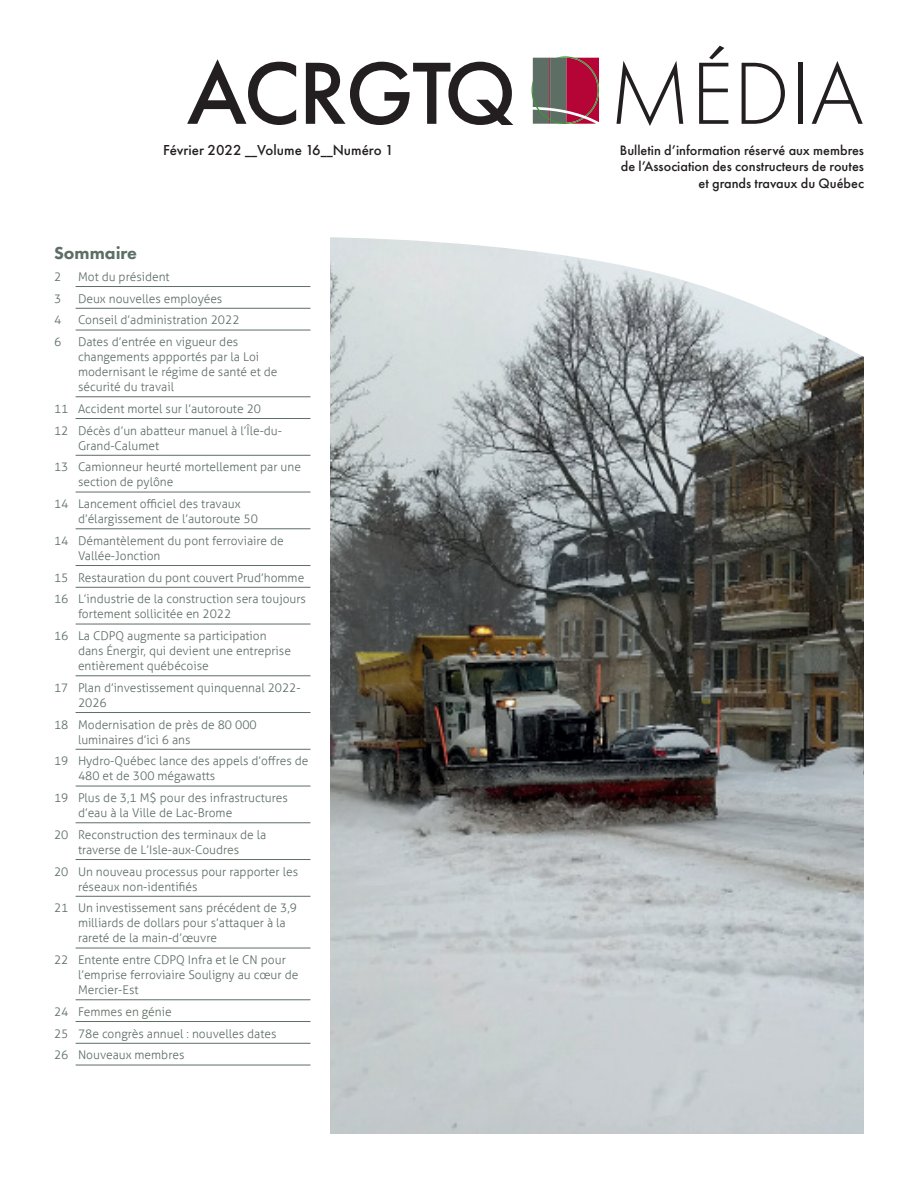
<style>
.page{position:relative;width:918px;height:1188px;background:#fff}
.page>*{position:absolute;margin:0;border:0;box-sizing:border-box;transform-origin:0 0}
.t1{font:500 91.5px "Futura PT";letter-spacing:-.02em;color:#231f20}
.t2{font:800 18px "Futura PT";color:#5d6e65}
.t3{font:500 15px "Futura PT";color:#231f20}
.t4{font:500 14.25px/16.5px "Futura PT";color:#231f20;text-align:right}
.t5{font:300 12px/15px "Aller";color:#5d6e65}
.s1{font-weight:300}
</style>
<div class="page">
<img style="left:331px;top:397px;width:533px;height:737px">
<svg style="left:330px;top:85px;width:534px;height:312px"></svg>
<svg style="left:532px;top:56px;width:67px;height:68px;background:#8f4f5b"></svg>
<hr style="left:76px;top:286px;width:235px;height:1px;background:#5d6e65">
<hr style="left:76px;top:308px;width:235px;height:1px;background:#5d6e65">
<hr style="left:76px;top:330px;width:235px;height:1px;background:#5d6e65">
<hr style="left:76px;top:397px;width:235px;height:1px;background:#5d6e65">
<hr style="left:76px;top:418px;width:235px;height:1px;background:#5d6e65">
<hr style="left:76px;top:455px;width:235px;height:1px;background:#5d6e65">
<hr style="left:76px;top:492px;width:235px;height:1px;background:#5d6e65">
<hr style="left:76px;top:529px;width:235px;height:1px;background:#5d6e65">
<hr style="left:76px;top:565px;width:235px;height:1px;background:#5d6e65">
<hr style="left:76px;top:587px;width:235px;height:1px;background:#5d6e65">
<hr style="left:76px;top:624px;width:235px;height:1px;background:#5d6e65">
<hr style="left:76px;top:676px;width:235px;height:1px;background:#5d6e65">
<hr style="left:76px;top:712px;width:235px;height:1px;background:#5d6e65">
<hr style="left:76px;top:749px;width:235px;height:1px;background:#5d6e65">
<hr style="left:76px;top:786px;width:235px;height:1px;background:#5d6e65">
<hr style="left:76px;top:823px;width:235px;height:1px;background:#5d6e65">
<hr style="left:76px;top:859px;width:235px;height:1px;background:#5d6e65">
<hr style="left:76px;top:896px;width:235px;height:1px;background:#5d6e65">
<hr style="left:76px;top:948px;width:235px;height:1px;background:#5d6e65">
<hr style="left:76px;top:1000px;width:235px;height:1px;background:#5d6e65">
<hr style="left:76px;top:1021px;width:235px;height:1px;background:#5d6e65">
<hr style="left:76px;top:1043px;width:235px;height:1px;background:#5d6e65">
<hr style="left:76px;top:1065px;width:235px;height:1px;background:#5d6e65">
<h1 class="t1" style="left:187px;top:38px;width:679px">ACRGTQ <span class="s1">MÉDIA</span></h1>
<p class="t3" style="left:163px;top:141px;width:232px">Février 2022 __Volume 16__Numéro 1</p>
<p class="t4" style="left:620px;top:142px;width:246px">Bulletin d’information réservé aux membres de l’Association des constructeurs de routes et grands travaux du Québec</p>
<h2 class="t2" style="left:54px;top:242px;width:85px">Sommaire</h2>
<p class="t5" style="left:54px;top:269px;width:9px">2</p>
<p class="t5" style="left:78px;top:269px;width:93px">Mot du président</p>
<p class="t5" style="left:54px;top:291px;width:9px">3</p>
<p class="t5" style="left:78px;top:291px;width:146px">Deux nouvelles employées</p>
<p class="t5" style="left:54px;top:313px;width:9px">4</p>
<p class="t5" style="left:78px;top:313px;width:163px">Conseil d’administration 2022</p>
<p class="t5" style="left:54px;top:334px;width:9px">6</p>
<p class="t5" style="left:78px;top:334px;width:201px">Dates d’entrée en vigueur des changements appportés par la Loi modernisant le régime de santé et de sécurité du travail</p>
<p class="t5" style="left:54px;top:398px;width:230px;line-height:21.8px">11 Accident mortel sur l’autoroute 20<br>12 Décès d’un abatteur manuel à l’Île-du-</p>
<p class="t5" style="left:54px;top:435px;width:248px;line-height:21.8px;text-indent:24px">Grand-Calumet<br>13 Camionneur heurté mortellement par une</p>
<p class="t5" style="left:54px;top:471px;width:188px;line-height:21.8px;text-indent:24px">section de pylône<br>14 Lancement officiel des travaux</p>
<p class="t5" style="left:54px;top:508px;width:231px;line-height:21.8px;text-align:center">d’élargissement de l’autoroute 50<br>14 Démantèlement du pont ferroviaire de</p>
<p class="t5" style="left:54px;top:545px;width:254px;line-height:21.8px;text-indent:24px">Vallée-Jonction<br>15 Restauration du pont couvert Prud’homme<br>16 L’industrie de la construction sera toujours</p>
<p class="t5" style="left:54px;top:603px;width:214px;line-height:21.8px;text-indent:24px">fortement sollicitée en 2022<br>16 La CDPQ augmente sa participation</p>
<p class="t5" style="left:78px;top:643px;width:214px">dans Énergir, qui devient une entreprise entièrement québécoise</p>
<p class="t5" style="left:78px;top:680px;width:224px;text-indent:-24px">17 Plan d’investissement quinquennal 2022-<br>2026</p>
<p class="t5" style="left:78px;top:717px;width:180px;text-indent:-24px">18 Modernisation de près de 80 000 luminaires d’ici 6 ans</p>
<p class="t5" style="left:78px;top:754px;width:232px;text-indent:-24px">19 Hydro-Québec lance des appels d’offres de<br>480 et de 300 mégawatts</p>
<p class="t5" style="left:78px;top:790px;width:211px;text-indent:-24px">19 Plus de 3,1 M$ pour des infrastructures d’eau à la Ville de Lac-Brome</p>
<p class="t5" style="left:54px;top:827px;width:214px;text-align:center">20 Reconstruction des terminaux de la traverse de L’Isle-aux-Coudres</p>
<p class="t5" style="left:78px;top:864px;width:222px;text-indent:-24px">20 Un nouveau processus pour rapporter les réseaux non-identifiés</p>
<p class="t5" style="left:78px;top:901px;width:221px;text-indent:-24px">21 Un investissement sans précédent de 3,9 milliards de dollars pour s’attaquer à la rareté de la main-d’œuvre</p>
<p class="t5" style="left:78px;top:952px;width:222px;text-indent:-24px">22 Entente entre CDPQ Infra et le CN pour l’emprise ferroviaire Souligny au cœur de<br>Mercier-Est</p>
<p class="t5" style="left:54px;top:1001px;width:224px;line-height:21.8px">24 Femmes en génie<br>25 78e congrès annuel : nouvelles dates<br>26 Nouveaux membres</p>
</div>
